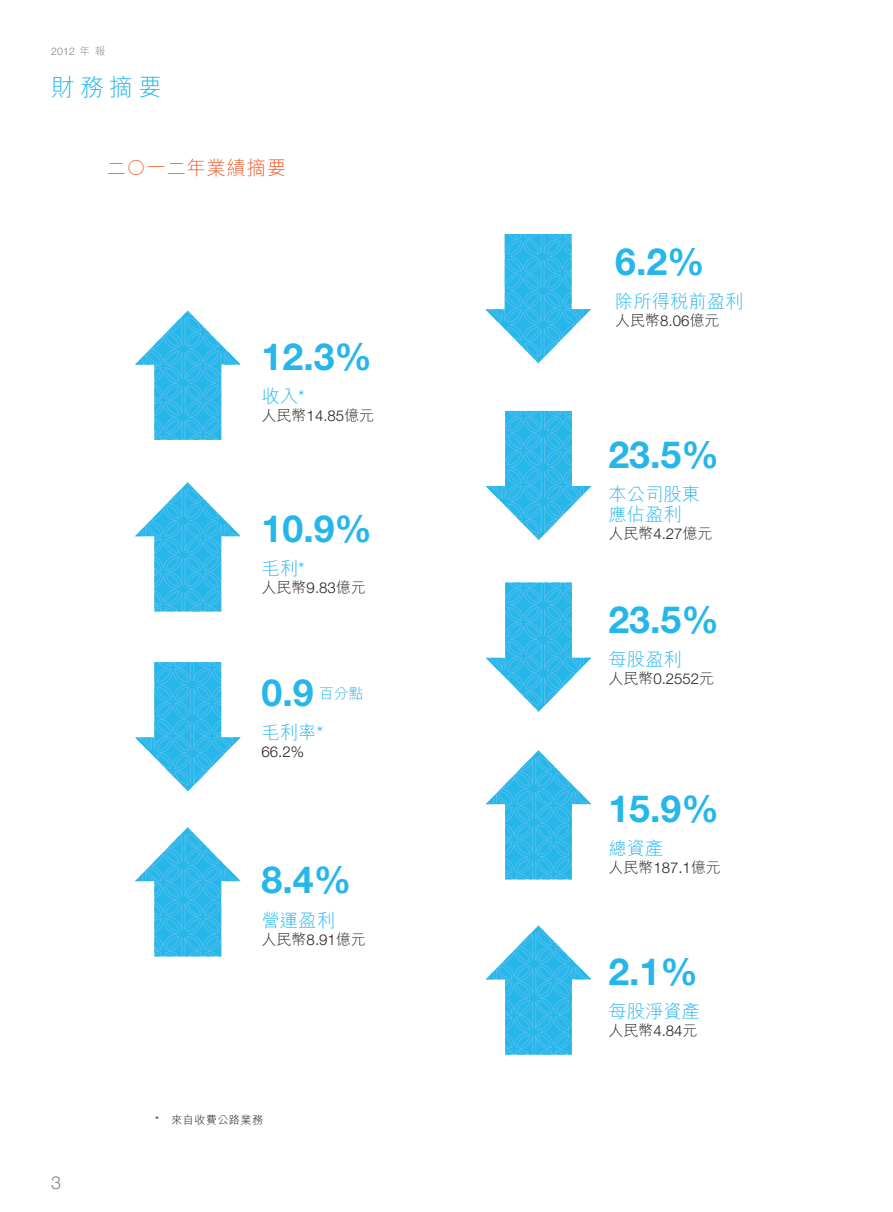
<style>
.page{position:relative;width:893px;height:1212px;background:#fff}
.page>*{position:absolute;margin:0;border:0;box-sizing:border-box;transform-origin:0 0}
.t1{font:700 37.5px "Helvetica Neue LT Std";color:#26b6ea}
.t2{font:24px "M Hei HK Light E Ten B5 H";color:#26b6ea}
.t3{font:19.5px "M Hei HK Light E Ten B5 H";letter-spacing:.03em;color:#f15929}
.t4{font:18.3px/20.2px "M Hei HK Light E Ten B5 H";color:#26b6ea}
.t5{font:300 18px "Helvetica Neue LT Std";color:#808285}
.t6{font:15px "M Hei HK Light E Ten B5 H";color:#231f20}
.t7{font:300 15px "Helvetica Neue LT Std";color:#231f20}
.t8{font:14.85px "M Hei HK Light E Ten B5 H";color:#26b6ea}
.t9{font:11.25px "M Hei HK Light E Ten B5 H";letter-spacing:.03em;color:#231f20}
.t10{font:300 10.5px "Helvetica Neue LT Std";color:#808285}
.s1{font-family:"M Hei HK Light E Ten B5 H";font-weight:400}
.s2{font-family:"Helvetica Neue LT Std";font-weight:300}
</style>
<div class="page">
<svg style="left:135px;top:311px;width:106px;height:129px"></svg>
<svg style="left:135px;top:662px;width:105px;height:129px"></svg>
<svg style="left:135px;top:482px;width:106px;height:129px"></svg>
<svg style="left:135px;top:827px;width:106px;height:129px"></svg>
<svg style="left:486px;top:411px;width:105px;height:129px"></svg>
<svg style="left:486px;top:583px;width:105px;height:129px"></svg>
<svg style="left:486px;top:750px;width:105px;height:129px"></svg>
<svg style="left:486px;top:925px;width:105px;height:130px"></svg>
<svg style="left:485px;top:234px;width:106px;height:129px"></svg>
<p class="t10" style="left:51px;top:47px;width:56px">2012 <span class="s1">年報</span></p>
<h2 class="t2" style="left:51px;top:77px;width:112px">財務摘要</h2>
<h3 class="t3" style="left:106px;top:160px;width:181px">二○一二年業績摘要</h3>
<h1 class="t1" style="left:261px;top:335px;width:112px">12.3%</h1>
<p class="t4" style="left:261px;top:389px;width:45px">收入<span class="s2">*</span></p>
<p class="t6" style="left:261px;top:410px;width:114px">人民幣<span class="s2">14.85</span>億元</p>
<h1 class="t1" style="left:261px;top:507px;width:112px">10.9%</h1>
<p class="t4" style="left:261px;top:560px;width:45px">毛利<span class="s2">*</span></p>
<p class="t6" style="left:261px;top:582px;width:106px">人民幣<span class="s2">9.83</span>億元</p>
<h1 class="t1" style="left:261px;top:671px;width:54px">0.9</h1>
<p class="t4" style="left:261px;top:725px;width:63px">毛利率<span class="s2">*</span></p>
<p class="t7" style="left:261px;top:747px;width:44px">66.2%</p>
<p class="t8" style="left:319px;top:688px;width:46px">百分點</p>
<h1 class="t1" style="left:261px;top:858px;width:91px">8.4%</h1>
<p class="t4" style="left:261px;top:912px;width:75px">營運盈利</p>
<p class="t6" style="left:261px;top:933px;width:106px">人民幣<span class="s2">8.91</span>億元</p>
<p class="t5" style="left:51px;top:1176px;width:12px">3</p>
<p class="t9" style="left:155px;top:1116px;width:110px"><span class="s2">*</span> 來自收費公路業務</p>
<h1 class="t1" style="left:615px;top:240px;width:91px">6.2%</h1>
<p class="t4" style="left:615px;top:293px;width:130px">除所得稅前盈利</p>
<p class="t6" style="left:615px;top:315px;width:106px">人民幣<span class="s2">8.06</span>億元</p>
<h1 class="t1" style="left:608px;top:433px;width:112px">23.5%</h1>
<p class="t4" style="left:608px;top:486px;width:93px">本公司股東應佔盈利</p>
<p class="t6" style="left:608px;top:528px;width:106px">人民幣<span class="s2">4.27</span>億元</p>
<h1 class="t1" style="left:608px;top:598px;width:112px">23.5%</h1>
<p class="t4" style="left:608px;top:652px;width:75px">每股盈利</p>
<p class="t7" style="left:608px;top:674px;width:107px"><span class="s1">人民幣</span>0.2552<span class="s1">元</span></p>
<h1 class="t1" style="left:608px;top:787px;width:112px">15.9%</h1>
<p class="t4" style="left:608px;top:841px;width:56px">總資產</p>
<p class="t6" style="left:608px;top:862px;width:114px">人民幣<span class="s2">187.1</span>億元</p>
<h1 class="t1" style="left:608px;top:950px;width:91px">2.1%</h1>
<p class="t4" style="left:608px;top:1004px;width:93px">每股淨資產</p>
<p class="t6" style="left:608px;top:1025px;width:91px">人民幣<span class="s2">4.84</span>元</p>
</div>
